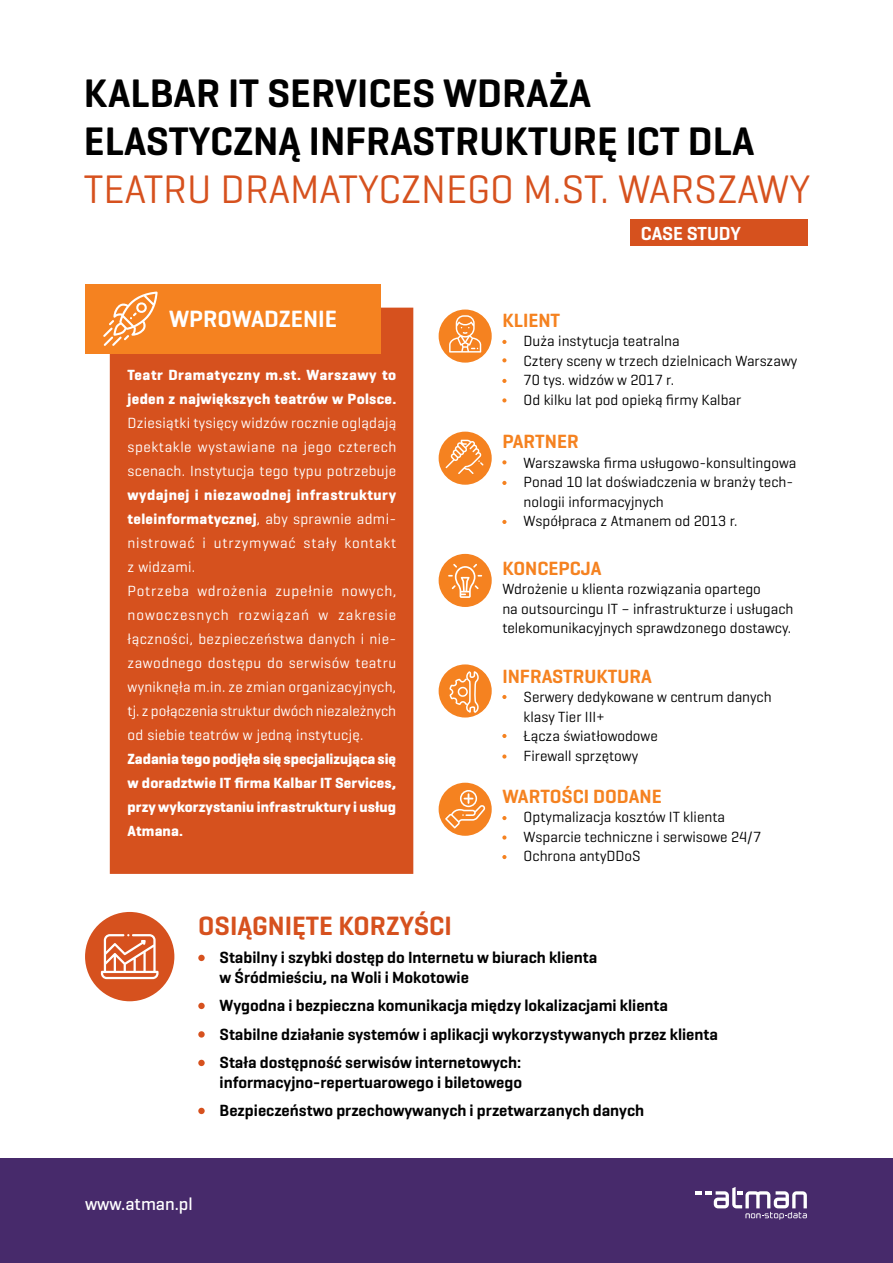
<style>
.page{position:relative;width:893px;height:1263px;background:#fff}
.page>*{position:absolute;margin:0;border:0;box-sizing:border-box;transform-origin:0 0}
.t1{font:600 40.5px/48px "Geogrotesque";color:#000}
.t2{font:40.5px "Geogrotesque";color:#d6511e}
.t3{font:600 27px "Geogrotesque";color:#d6511e}
.t4{font:600 24px "Geogrotesque";color:#fff}
.t5{font:600 19.5px "Geogrotesque";color:#f58220}
.t6{font:600 19.2px "Geogrotesque";color:#fff}
.t7{font:500 18px "Geogrotesque";color:#fff}
.t8{font:600 16.5px/28.5px "Geogrotesque";color:#000}
.t9{font:15px/19.5px "Geogrotesque";color:#000}
.t10{font:15px/24px "Geogrotesque";letter-spacing:.025em;color:#fff;text-align:justify}
.t11{font:700 15px/24px "Geogrotesque";letter-spacing:.02em;color:#fff}
.s1{font-weight:700}
</style>
<div class="page">
<div style="left:0;top:1159px;width:893px;height:104px;background:#472a6b"></div>
<div style="left:110px;top:308px;width:303px;height:566px;background:#d6511e"></div>
<div style="left:85px;top:284px;width:295px;height:69px;background:#f58220"></div>
<div style="left:631px;top:219px;width:177px;height:27px;background:#d6511e"></div>
<div style="left:439px;top:783px;width:52px;height:52px;background:#f58220;border-radius:50%"></div>
<div style="left:439px;top:783px;width:53px;height:53px;border:2px solid #f58220;border-radius:50%"></div>
<svg style="left:445px;top:790px;width:40px;height:38px"></svg>
<div style="left:439px;top:432px;width:52px;height:52px;background:#f58220;border-radius:50%"></div>
<div style="left:439px;top:432px;width:53px;height:53px;border:2px solid #f58220;border-radius:50%"></div>
<svg style="left:446px;top:440px;width:37px;height:34px"></svg>
<div style="left:439px;top:310px;width:52px;height:52px;background:#f58220;border-radius:50%"></div>
<div style="left:439px;top:309px;width:53px;height:54px;border:2px solid #f58220;border-radius:50%"></div>
<svg style="left:449px;top:315px;width:32px;height:38px"></svg>
<div style="left:439px;top:555px;width:52px;height:51px;background:#f58220;border-radius:50%"></div>
<div style="left:439px;top:554px;width:53px;height:53px;border:2px solid #f58220;border-radius:50%"></div>
<svg style="left:448px;top:564px;width:34px;height:34px"></svg>
<svg style="left:103px;top:292px;width:55px;height:54px"></svg>
<div style="left:86px;top:913px;width:87px;height:87px;background:#d6511e;border-radius:50%"></div>
<div style="left:85px;top:912px;width:89px;height:89px;border:3px solid #d6511e;border-radius:50%"></div>
<svg style="left:101px;top:934px;width:58px;height:45px"></svg>
<svg style="left:502px;top:340px;width:4px;height:4px"></svg>
<svg style="left:502px;top:358px;width:4px;height:4px"></svg>
<svg style="left:502px;top:379px;width:4px;height:4px"></svg>
<svg style="left:502px;top:398px;width:4px;height:4px"></svg>
<svg style="left:502px;top:460px;width:4px;height:4px"></svg>
<svg style="left:502px;top:481px;width:4px;height:4px"></svg>
<svg style="left:502px;top:520px;width:4px;height:4px"></svg>
<div style="left:198px;top:955px;width:7px;height:6px;background:#d6511e;border-radius:50%"></div>
<div style="left:198px;top:1003px;width:7px;height:6px;background:#d6511e;border-radius:50%"></div>
<div style="left:198px;top:1031px;width:7px;height:6px;background:#d6511e;border-radius:50%"></div>
<div style="left:198px;top:1060px;width:7px;height:6px;background:#d6511e;border-radius:50%"></div>
<div style="left:198px;top:1108px;width:7px;height:6px;background:#d6511e;border-radius:50%"></div>
<svg style="left:502px;top:695px;width:4px;height:4px"></svg>
<svg style="left:502px;top:734px;width:4px;height:4px"></svg>
<svg style="left:502px;top:754px;width:4px;height:5px"></svg>
<svg style="left:502px;top:816px;width:4px;height:4px"></svg>
<svg style="left:502px;top:835px;width:4px;height:5px"></svg>
<svg style="left:502px;top:855px;width:4px;height:4px"></svg>
<div style="left:439px;top:665px;width:52px;height:52px;background:#f58220;border-radius:50%"></div>
<div style="left:439px;top:664px;width:53px;height:53px;border:2px solid #f58220;border-radius:50%"></div>
<svg style="left:448px;top:664px;width:31px;height:52px"></svg>
<svg style="left:695px;top:1187px;width:112px;height:33px"></svg>
<h1 class="t1" style="left:84px;top:69px;width:672px">KALBAR IT SERVICES WDRAŻA<br>ELASTYCZNĄ INFRASTRUKTURĘ ICT DLA</h1>
<h1 class="t2" style="left:84px;top:164px;width:728px">TEATRU DRAMATYCZNEGO M.ST. WARSZAWY</h1>
<h3 class="t4" style="left:169px;top:304px;width:169px">WPROWADZENIE</h3>
<p class="t11" style="left:128px;top:363px;width:270px">Teatr Dramatyczny m.st. Warszawy to jeden z największych teatrów w Polsce.</p>
<p class="t10" style="left:128px;top:410px;width:270px">Dziesiątki tysięcy widzów rocznie oglądają spektakle wystawiane na jego czterech scenach. Instytucja tego typu potrzebuje</p>
<p class="t10" style="left:128px;top:482px;width:270px;text-align:left"><span class="s1">wydajnej i niezawodnej infrastruktury teleinformatycznej</span>, aby sprawnie admi&shy;nistrować i utrzymywać stały kontakt z widzami.<br>Potrzeba wdrożenia zupełnie nowych, nowoczesnych rozwiązań w zakresie łączności, bezpieczeństwa danych i nie&shy;zawodnego dostępu do serwisów teatru wyniknęła m.in. ze zmian organizacyjnych, tj. z połączenia struktur dwóch niezależnych od siebie teatrów w jedną instytucję.</p>
<p class="t11" style="left:128px;top:747px;width:270px;text-align:justify">Zadania tego podjęła się specjalizująca się w doradztwie IT firma Kalbar IT Services, przy wykorzystaniu infrastruktury i usług Atmana.</p>
<p class="t6" style="left:641px;top:221px;width:102px">CASE STUDY</p>
<h3 class="t5" style="left:502px;top:308px;width:59px">KLIENT</h3>
<p class="t9" style="left:524px;top:331px;width:275px">Duża instytucja teatralna<br>Cztery sceny w trzech dzielnicach Warszawy<br>70 tys. widzów w 2017 r.<br>Od kilku lat pod opieką firmy Kalbar</p>
<h3 class="t5" style="left:502px;top:429px;width:78px">PARTNER</h3>
<p class="t9" style="left:524px;top:452px;width:274px">Warszawska firma usługowo-konsultingowa Ponad 10 lat doświadczenia w branży tech&shy;nologii informacyjnych<br>Współpraca z Atmanem od 2013 r.</p>
<h3 class="t5" style="left:502px;top:556px;width:101px">KONCEPCJA</h3>
<p class="t9" style="left:502px;top:579px;width:293px">Wdrożenie u klienta rozwiązania opartego<br>na outsourcingu IT – infrastrukturze i usługach telekomunikacyjnych sprawdzonego dostawcy.</p>
<h3 class="t5" style="left:502px;top:664px;width:151px">INFRASTRUKTURA</h3>
<p class="t9" style="left:524px;top:687px;width:250px">Serwery dedykowane w centrum danych klasy Tier III+<br>Łącza światłowodowe<br>Firewall sprzętowy</p>
<h3 class="t5" style="left:502px;top:784px;width:161px">WARTOŚCI DODANE</h3>
<p class="t9" style="left:524px;top:807px;width:239px">Optymalizacja kosztów IT klienta<br>Wsparcie techniczne i serwisowe 24/7<br>Ochrona antyDDoS</p>
<h2 class="t3" style="left:198px;top:909px;width:255px">OSIĄGNIĘTE KORZYŚCI</h2>
<p class="t8" style="left:220px;top:948px;width:379px;line-height:19.5px">Stabilny i szybki dostęp do Internetu w biurach klienta w Śródmieściu, na Woli i Mokotowie</p>
<p class="t8" style="left:220px;top:991px;width:500px">Wygodna i bezpieczna komunikacja między lokalizacjami klienta<br>Stabilne działanie systemów i aplikacji wykorzystywanych przez klienta<br>Stała dostępność serwisów internetowych:</p>
<p class="t8" style="left:220px;top:1068px;width:426px">informacyjno-repertuarowego i biletowego<br>Bezpieczeństwo przechowywanych i przetwarzanych danych</p>
<p class="t7" style="left:85px;top:1193px;width:109px">www.atman.pl</p>
</div>
